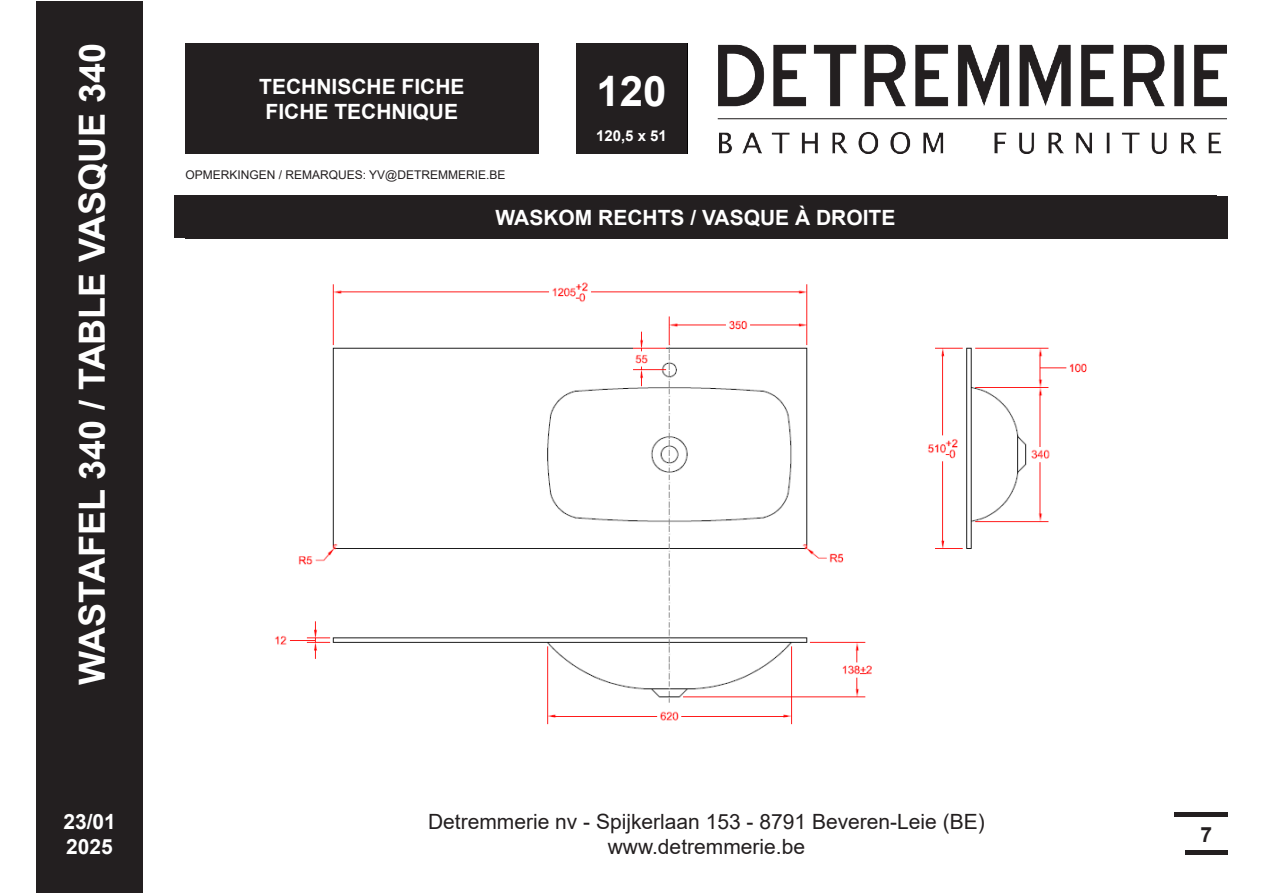
<style>
.page{position:relative;width:1263px;height:893px;background:#fff}
.page>*{position:absolute;margin:0;border:0;box-sizing:border-box;transform-origin:0 0}
.t1{font:700 42px "Arial";color:#fff}
.t2{font:700 36px "Arial";color:#fff}
.t3{font:21px/25.2px "Arial";color:#231f20;text-align:center}
.t4{font:700 21px/25.2px "Arial";color:#fff}
.t5{font:700 21px "Arial";color:#231f20}
.t6{font:700 15px "Arial";color:#fff}
.t7{font:12px "Arial";color:#231f20}
</style>
<div class="page">
<div style="left:36px;top:1px;width:107px;height:892px;background:#231f20"></div>
<img style="left:718px;top:44px;width:509px;height:110px">
<div style="left:185px;top:196px;width:1042px;height:43px;background:#231f20"></div>
<hr style="left:1185px;top:813px;width:42px;height:4px;background:#231f20">
<hr style="left:1185px;top:851px;width:42px;height:4px;background:#231f20">
<div style="left:185px;top:43px;width:353px;height:111px;background:#231f20"></div>
<div style="left:576px;top:43px;width:111px;height:111px;background:#231f20"></div>
<div style="left:174px;top:196px;width:1042px;height:42px;background:#231f20"></div>
<div style="left:1174px;top:812px;width:42px;height:5px;background:#231f20"></div>
<img style="left:275px;top:282px;width:812px;height:443px">
<h2 class="t2" style="left:67px;top:685px;width:643px;rotate:-90deg">WASTAFEL 340 / TABLE VASQUE 340</h2>
<p class="t4" style="left:259px;top:74px;width:207px;text-align:center">TECHNISCHE FICHE<br>FICHE TECHNIQUE</p>
<p class="t1" style="left:596px;top:62px;width:72px">120</p>
<p class="t6" style="left:596px;top:126px;width:72px">120,5 x 51</p>
<p class="t7" style="left:185px;top:167px;width:322px">OPMERKINGEN / REMARQUES: YV@DETREMMERIE.BE</p>
<p class="t4" style="left:495px;top:205px;width:401px">WASKOM RECHTS / VASQUE À DROITE</p>
<p class="t4" style="left:63px;top:809px;width:54px">23/01<br>2025</p>
<p class="t3" style="left:428px;top:809px;width:558px">Detremmerie nv - Spijkerlaan 153 - 8791 Beveren-Leie (BE) www.detremmerie.be</p>
<p class="t5" style="left:1200px;top:819px;width:13px">7</p>
</div>
